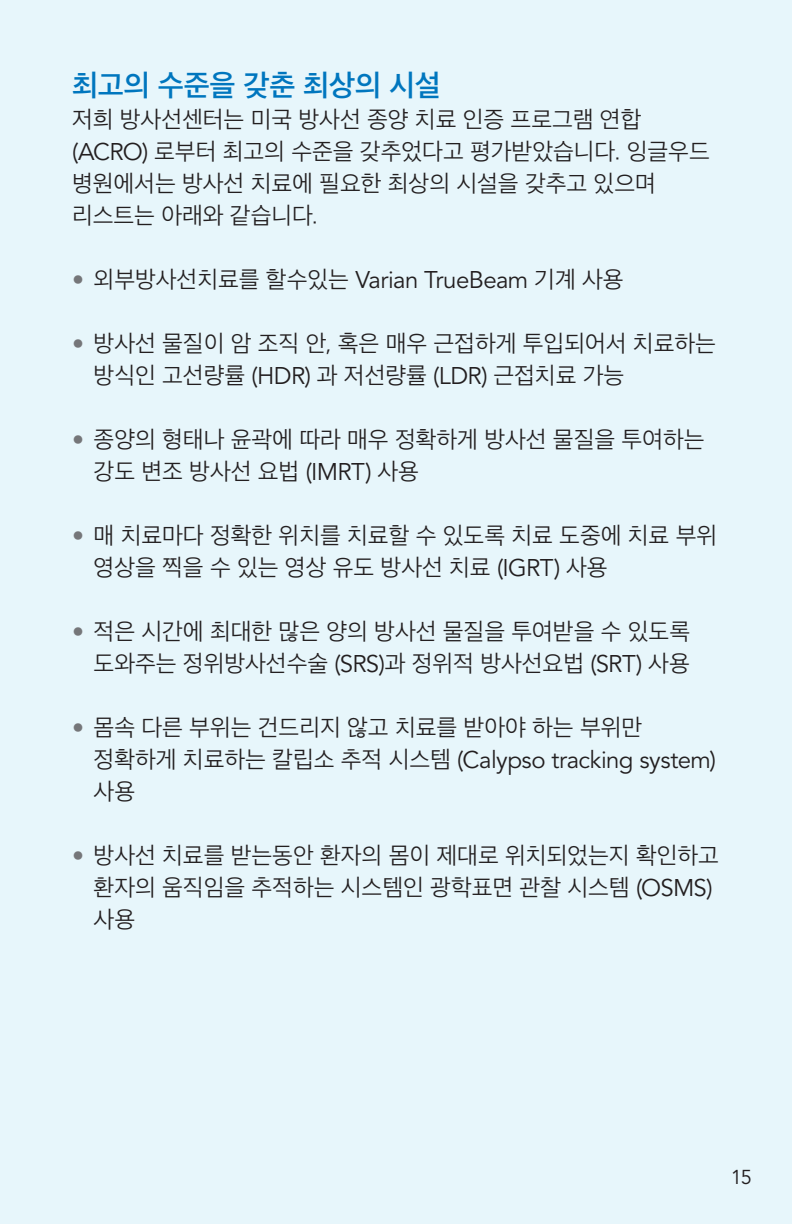
<style>
.page{position:relative;width:792px;height:1224px;background:#e7f6fb}
.page>*{position:absolute;margin:0;border:0;box-sizing:border-box;transform-origin:0 0}
.H2_KO{font:600 30px "Apple SD Gothic Neo";color:#0076be}
.Body_KO{font:300 24px/32px "Apple SD Gothic Neo";color:#231f20}
.t1{font:20px "Avenir LT Std";color:#231f20}
.s1{font-family:"Avenir LT Std";font-weight:400}
.s2{font-family:"Avenir LT Std";font-weight:400;color:#757679}
</style>
<div class="page">
<p class="H2_KO" style="left:72px;top:69px;width:370px">최고의 수준을 갖춘 최상의 시설</p>
<p class="Body_KO" style="left:72px;top:105px;width:639px">저희 방사선센터는 미국 방사선 종양 치료 인증 프로그램 연합 <span class="s1">(ACRO)</span> 로부터 최고의 수준을 갖추었다고 평가받았습니다. 잉글우드 병원에서는 방사선 치료에 필요한 최상의 시설을 갖추고 있으며 리스트는 아래와 같습니다.</p>
<p class="Body_KO" style="left:72px;top:265px;width:553px"><span class="s2">•</span> 외부방사선치료를 할수있는 <span class="s1">Varian TrueBeam</span> 기계 사용</p>
<p class="Body_KO" style="left:94px;top:329px;width:624px;text-indent:-22px"><span class="s2">•</span> 방사선 물질이 암 조직 안, 혹은 매우 근접하게 투입되어서 치료하는 방식인 고선량률 <span class="s1">(HDR)</span> 과 저선량률 <span class="s1">(LDR)</span> 근접치료 가능</p>
<p class="Body_KO" style="left:94px;top:425px;width:613px;text-indent:-22px"><span class="s2">•</span> 종양의 형태나 윤곽에 따라 매우 정확하게 방사선 물질을 투여하는 강도 변조 방사선 요법 <span class="s1">(IMRT)</span> 사용</p>
<p class="Body_KO" style="left:94px;top:521px;width:625px;text-indent:-22px"><span class="s2">•</span> 매 치료마다 정확한 위치를 치료할 수 있도록 치료 도중에 치료 부위 영상을 찍을 수 있는 영상 유도 방사선 치료 <span class="s1">(IGRT)</span> 사용</p>
<p class="Body_KO" style="left:72px;top:617px;width:620px;text-align:right"><span class="s2">•</span> 적은 시간에 최대한 많은 양의 방사선 물질을 투여받을 수 있도록 도와주는 정위방사선수술 <span class="s1">(SRS)</span>과 정위적 방사선요법 <span class="s1">(SRT)</span> 사용</p>
<p class="Body_KO" style="left:94px;top:713px;width:624px;text-indent:-22px"><span class="s2">•</span> 몸속 다른 부위는 건드리지 않고 치료를 받아야 하는 부위만 정확하게 치료하는 칼립소 추적 시스템 <span class="s1">(Calypso tracking system) </span>사용</p>
<p class="Body_KO" style="left:94px;top:841px;width:627px;text-indent:-22px"><span class="s2">•</span> 방사선 치료를 받는동안 환자의 몸이 제대로 위치되었는지 확인하고 환자의 움직임을 추적하는 시스템인 광학표면 관찰 시스템 <span class="s1">(OSMS) </span>사용</p>
<p class="t1" style="left:731px;top:1166px;width:23px">15</p>
</div>
